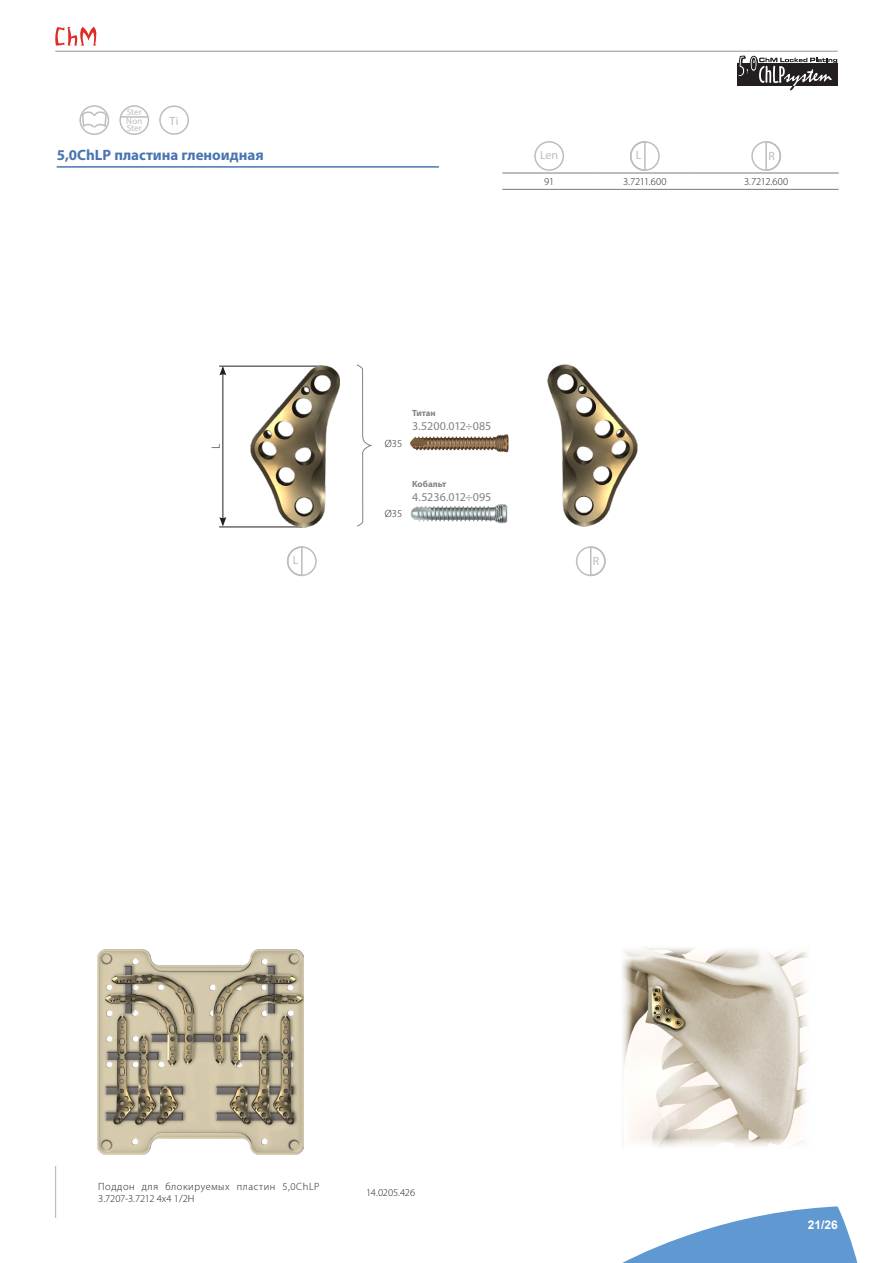
<style>
.page{position:relative;width:893px;height:1263px;background:#fff}
.page>*{position:absolute;margin:0;border:0;box-sizing:border-box;transform-origin:0 0}
.t1{font:700 15px "Myriad Pro";color:#4975b1}
.t2{font:12px "Myriad Pro";color:#808285}
.t3{font:12px "Myriad Pro";color:#bcbdc0}
.t4{font:700 12px "Arial";color:#fff}
.t5{font:300 12px "Myriad Pro";color:#231f20}
.t6{font:300 10.5px/12.6px "Myriad Pro";letter-spacing:.055em;color:#231f20}
.t7{font:300 10.5px "Myriad Pro";letter-spacing:.025em;color:#231f20}
.t8{font:300 10.5px "Myriad Pro";letter-spacing:-.015em;color:#231f20}
.t9{font:700 9px "Myriad Pro";color:#808285}
.t10{font:9px "Myriad Pro";letter-spacing:.015em;color:#bcbdc0}
</style>
<div class="page">
<svg style="left:622px;top:1206px;width:236px;height:57px"></svg>
<svg style="left:55px;top:27px;width:41px;height:19px"></svg>
<hr style="left:55px;top:51px;width:783px;height:1px;background:#939598">
<hr style="left:57px;top:166px;width:382px;height:2px;background:#4975b1">
<svg style="left:738px;top:56px;width:99px;height:34px"></svg>
<hr style="left:596px;top:172px;width:98px;height:2px;background:#808285">
<hr style="left:694px;top:172px;width:145px;height:2px;background:#808285">
<hr style="left:596px;top:189px;width:98px;height:1px;background:#808285">
<hr style="left:694px;top:189px;width:145px;height:1px;background:#808285">
<hr style="left:502px;top:172px;width:47px;height:2px;background:#808285">
<hr style="left:549px;top:172px;width:47px;height:2px;background:#808285">
<hr style="left:502px;top:189px;width:47px;height:1px;background:#808285">
<hr style="left:549px;top:189px;width:47px;height:1px;background:#808285">
<div style="left:534px;top:141px;width:30px;height:30px;border:2px solid #bcbdc0;border-radius:50%"></div>
<div style="left:630px;top:141px;width:30px;height:30px;border:2px solid #bcbdc0;border-radius:50%"></div>
<svg style="left:630px;top:141px;width:16px;height:30px"></svg>
<svg style="left:765px;top:141px;width:16px;height:30px"></svg>
<div style="left:751px;top:141px;width:30px;height:30px;border:2px solid #bcbdc0;border-radius:50%"></div>
<hr style="left:55px;top:1166px;width:1px;height:52px;background:#b0b1b5">
<img style="left:98px;top:949px;width:205px;height:206px">
<img style="left:622px;top:948px;width:186px;height:199px">
<div style="left:287px;top:546px;width:30px;height:30px;border:2px solid #bcbdc0;border-radius:50%"></div>
<svg style="left:287px;top:546px;width:16px;height:30px"></svg>
<svg style="left:590px;top:549px;width:14px;height:27px"></svg>
<div style="left:576px;top:546px;width:30px;height:30px;border:2px solid #bcbdc0;border-radius:50%"></div>
<hr style="left:219px;top:527px;width:83px;height:1px;background:#231f20">
<hr style="left:219px;top:366px;width:103px;height:1px;background:#231f20">
<img style="left:250px;top:366px;width:90px;height:162px">
<img style="left:547px;top:365px;width:90px;height:161px">
<div style="left:159px;top:105px;width:30px;height:30px;border:2px solid #bcbdc0;border-radius:50%"></div>
<div style="left:79px;top:105px;width:30px;height:30px;border:2px solid #bcbdc0;border-radius:50%"></div>
<svg style="left:81px;top:105px;width:27px;height:24px"></svg>
<div style="left:119px;top:105px;width:30px;height:30px;border:2px solid #bcbdc0;border-radius:50%"></div>
<hr style="left:120px;top:116px;width:28px;height:2px;background:#bcbdc0">
<svg style="left:356px;top:50px;width:18px;height:477px"></svg>
<hr style="left:222px;top:373px;width:1px;height:146px;background:#231f20">
<svg style="left:219px;top:366px;width:7px;height:9px"></svg>
<svg style="left:219px;top:517px;width:7px;height:9px"></svg>
<img style="left:410px;top:434px;width:99px;height:19px">
<img style="left:410px;top:504px;width:98px;height:19px">
<p class="t10" style="left:127px;top:107px;width:17px">Ster</p>
<p class="t10" style="left:126px;top:116px;width:18px">Non</p>
<p class="t3" style="left:170px;top:113px;width:11px">Ti</p>
<p class="t10" style="left:127px;top:123px;width:17px">Ster</p>
<h1 class="t1" style="left:57px;top:145px;width:209px">5,0ChLP пластина гленоидная</h1>
<p class="t3" style="left:540px;top:148px;width:20px">Len</p>
<p class="t3" style="left:636px;top:148px;width:7px">L</p>
<p class="t3" style="left:768px;top:149px;width:8px">R</p>
<p class="t7" style="left:544px;top:175px;width:12px">91</p>
<p class="t7" style="left:623px;top:175px;width:45px">3.7211.600</p>
<p class="t7" style="left:744px;top:175px;width:46px">3.7212.600</p>
<p class="t5" style="left:209px;top:449px;width:7px;rotate:-90deg">L</p>
<p class="t7" style="left:385px;top:438px;width:19px">Ø35</p>
<p class="t9" style="left:412px;top:407px;width:25px">Титан</p>
<p class="t2" style="left:412px;top:419px;width:81px">3.5200.012÷085</p>
<p class="t7" style="left:385px;top:507px;width:19px">Ø35</p>
<p class="t9" style="left:412px;top:478px;width:36px">Кобальт</p>
<p class="t2" style="left:412px;top:490px;width:81px">4.5236.012÷095</p>
<p class="t3" style="left:293px;top:553px;width:7px">L</p>
<p class="t3" style="left:593px;top:554px;width:8px">R</p>
<p class="t6" style="left:98px;top:1180px;width:223px">Поддон для блокируемых пластин 5,0ChLP<br>3.7207-3.7212 4x4 1/2H</p>
<p class="t8" style="left:366px;top:1186px;width:50px">14.0205.426</p>
<p class="t4" style="left:808px;top:1216px;width:32px">21/26</p>
</div>
